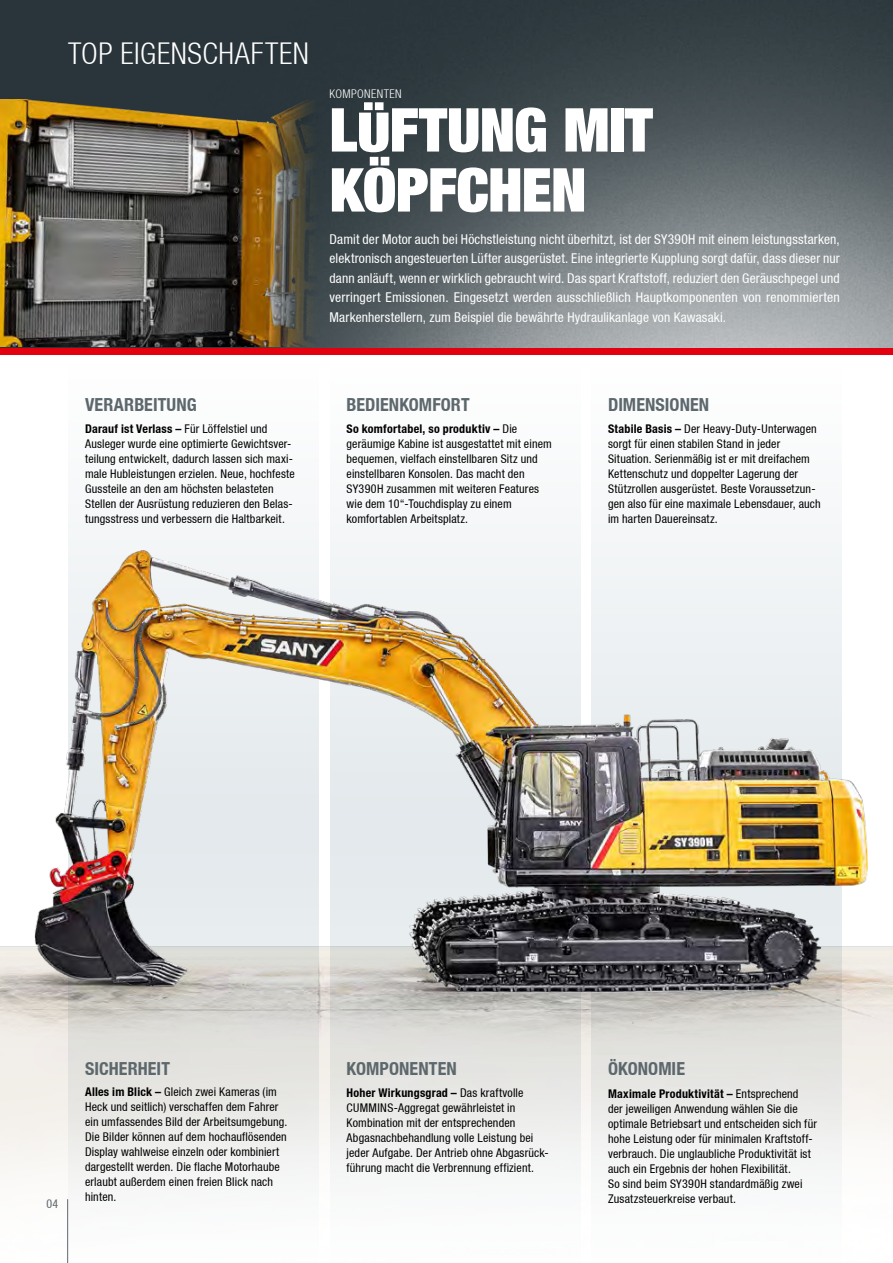
<style>
.page{position:relative;width:893px;height:1263px;background:#fff}
.page>*{position:absolute;margin:0;border:0;box-sizing:border-box;transform-origin:0 0}
.t1{font:900 60px/60px "Context Reprise Extra Black S Si Extra";letter-spacing:-.01em;color:#fff}
.t2{font:700 30px "Context Reprise Light Cond S Si";letter-spacing:.015em;color:#fff}
.t3{font:700 condensed 18px "Context Reprise Condensed S Si";letter-spacing:.005em;color:#5d686d}
.t4{font:13.5px/19.5px "Context Reprise Condensed S Si Condensed";letter-spacing:.01em;color:#fff;text-align:justify}
.t5{font:12px/15px "Context Reprise Condensed S Si Condensed";letter-spacing:.015em;color:#000}
.t6{font:700 condensed 12px "Context Reprise Condensed S Si";letter-spacing:.02em;color:#000}
.t7{font:700 12px "Context Reprise Light Cond S Si";letter-spacing:.03em;color:#fff}
.t8{font:12px "Context Reprise Condensed S Si Condensed";color:#5d686d}
.s1{font-size:54px}
.s2{font-family:"Context Reprise Condensed S Si Condensed";font-weight:400;font-stretch:normal}
.s3{font-family:"Context Reprise Condensed S Si";font-weight:700;font-stretch:condensed}
</style>
<div class="page">
<img style="left:0;top:0;width:893px;height:349px">
<svg style="left:68px;top:522px;width:251px;height:741px;fill:#f4f5f5"></svg>
<svg style="left:330px;top:525px;width:250px;height:726px;fill:#f4f6f6"></svg>
<svg style="left:591px;top:525px;width:251px;height:726px;fill:#f4f6f6"></svg>
<div style="left:0;top:349px;width:893px;height:6px;background:#e3000f"></div>
<img style="left:0;top:99px;width:319px;height:248px">
<img style="left:0;top:536px;width:893px;height:546px">
<hr style="left:67px;top:1199px;width:1px;height:64px;background:#5d686d">
<h2 class="t2" style="left:68px;top:36px;width:242px">TOP EIGENSCHAFTEN</h2>
<p class="t7" style="left:330px;top:87px;width:74px">KOMPONENTEN</p>
<h1 class="t1" style="left:330px;top:99px;width:325px">L<span class="s1">Ü</span>FTUNG MIT<br>KÖPFCHEN</h1>
<p class="t4" style="left:330px;top:229px;width:512px">Damit der Motor auch bei Höchstleistung nicht überhitzt, ist der SY390H mit einem leistungsstarken, elektronisch angesteuerten Lüfter ausgerüstet. Eine integrierte Kupplung sorgt dafür, dass dieser nur dann anläuft, wenn er wirklich gebraucht wird. Das spart Kraftstoff, reduziert den Geräuschpegel und verringert Emissionen. Eingesetzt werden ausschließlich Hauptkomponenten von renommierten Markenherstellern, zum Beispiel die bewährte Hydraulikanlage von Kawasaki.</p>
<h3 class="t3" style="left:85px;top:394px;width:113px">VERARBEITUNG</h3>
<p class="t6" style="left:85px;top:422px;width:184px">Darauf ist Verlass – <span class="s2">Für Löffelstiel und</span></p>
<p class="t5" style="left:85px;top:436px;width:211px">Ausleger wurde eine optimierte Gewichtsver&shy;teilung entwickelt, dadurch lassen sich maxi&shy;male Hubleistungen erzielen. Neue, hochfeste Gussteile an den am höchsten belasteten Stellen der Ausrüstung reduzieren den Belas&shy;tungsstress und verbessern die Haltbarkeit.</p>
<h3 class="t3" style="left:347px;top:394px;width:125px">BEDIENKOMFORT</h3>
<p class="t6" style="left:347px;top:422px;width:172px">So komfortabel, so produktiv – <span class="s2">Die</span></p>
<p class="t5" style="left:347px;top:436px;width:207px">geräumige Kabine ist ausgestattet mit einem bequemen, vielfach einstellbaren Sitz und einstellbaren Konsolen. Das macht den SY390H zusammen mit weiteren Features wie dem 10“-Touchdisplay zu einem komfortablen Arbeitsplatz.</p>
<h3 class="t3" style="left:608px;top:394px;width:103px">DIMENSIONEN</h3>
<p class="t5" style="left:608px;top:421px;width:214px"><span class="s3">Stabile Basis –</span> Der Heavy-Duty-Unterwagen sorgt für einen stabilen Stand in jeder Situation. Serienmäßig ist er mit dreifachem Kettenschutz und doppelter Lagerung der Stützrollen ausgerüstet. Beste Voraussetzun&shy;gen also für eine maximale Lebensdauer, auch im harten Dauereinsatz.</p>
<p class="t8" style="left:46px;top:1197px;width:14px">04</p>
<h3 class="t3" style="left:85px;top:1057px;width:86px">SICHERHEIT</h3>
<p class="t5" style="left:85px;top:1084px;width:204px"><span class="s3">Alles im Blick –</span> Gleich zwei Kameras (im Heck und seitlich) verschaffen dem Fahrer ein umfassendes Bild der Arbeitsumgebung.<br>Die Bilder können auf dem hochauflösenden Display wahlweise einzeln oder kombiniert dargestellt werden. Die flache Motorhaube erlaubt außerdem einen freien Blick nach hinten.</p>
<h3 class="t3" style="left:347px;top:1057px;width:112px">KOMPONENTEN</h3>
<p class="t6" style="left:347px;top:1085px;width:178px">Hoher Wirkungsgrad – <span class="s2">Das kraftvolle</span></p>
<p class="t5" style="left:347px;top:1100px;width:204px">CUMMINS-Aggregat gewährleistet in Kombination mit der entsprechenden Abgasnachbehandlung volle Leistung bei jeder Aufgabe. Der Antrieb ohne Abgasrück&shy;führung macht die Verbrennung effizient.</p>
<h3 class="t3" style="left:608px;top:1057px;width:78px">ÖKONOMIE</h3>
<p class="t6" style="left:608px;top:1086px;width:192px">Maximale Produktivität – <span class="s2">Entsprechend</span></p>
<p class="t5" style="left:608px;top:1101px;width:210px">der jeweiligen Anwendung wählen Sie die optimale Betriebsart und entscheiden sich für hohe Leistung oder für minimalen Kraftstoff&shy;verbrauch. Die unglaubliche Produktivität ist auch ein Ergebnis der hohen Flexibilität.<br>So sind beim SY390H standardmäßig zwei Zusatzsteuerkreise verbaut.</p>
</div>
